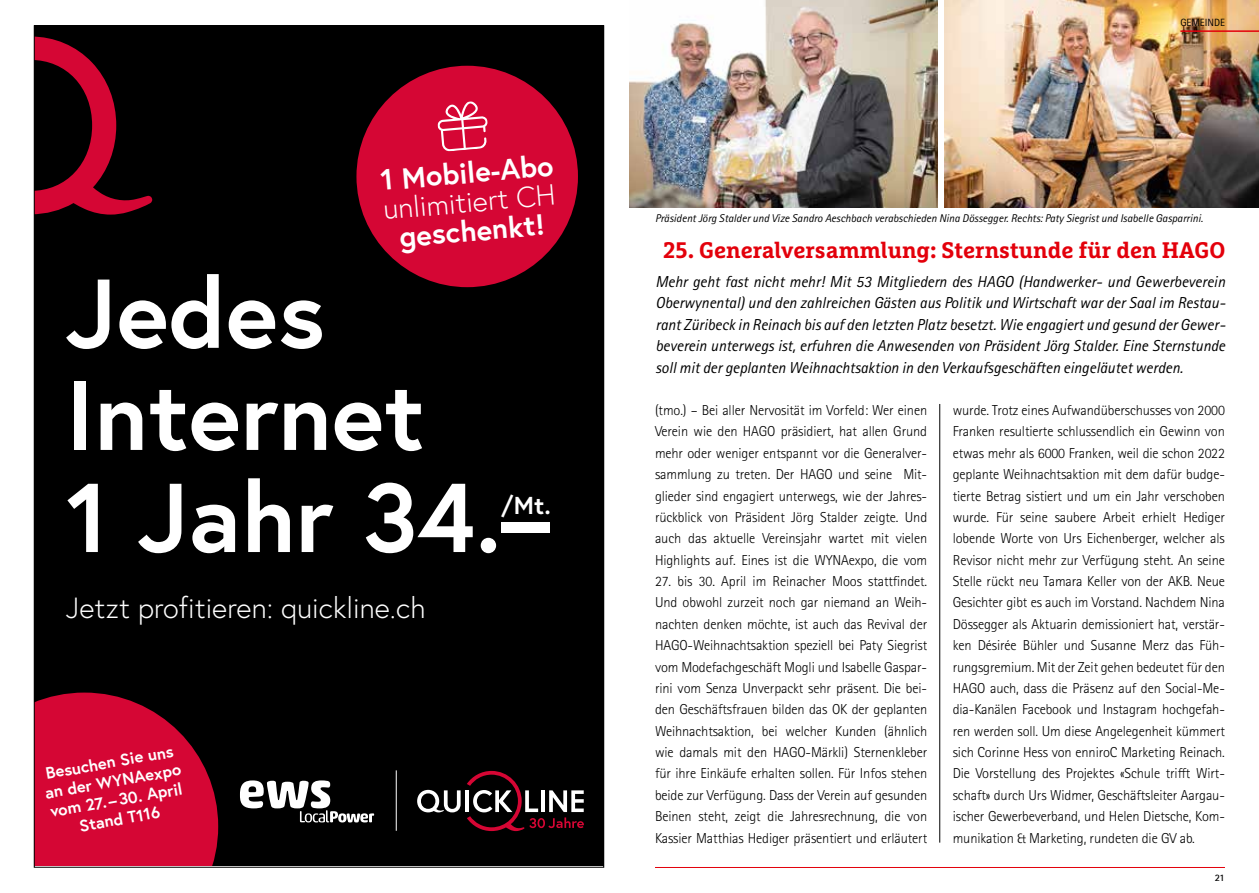
<style>
.page{position:relative;width:1259px;height:893px;background:#fff}
.page>*{position:absolute;margin:0;border:0;box-sizing:border-box;transform-origin:0 0}
.t1{font:700 97.5px/102.1px "Europa";color:#fff}
.t2{font:300 29.1px "Europa";color:#fff}
.t3{font:700 29.1px "Europa";color:#fff}
.t4{font:700 24.45px "Europa";color:#fff}
.t5{font:700 22.5px "Marselis Slab Pro";color:#e3000b}
.t6{font:700 16.5px/19.2px "Europa";color:#fff;text-align:center}
.t7{font:italic 15.9px/21.3px "Rotis Sans Serif Std";color:#000;text-align:justify}
.t8{font:300 14.4px/21.5px "Rotis Sans Serif Std";letter-spacing:-.01em;color:#000;text-align:justify}
.t9{font:italic 11.25px "Rotis Sans Serif Std";color:#000}
.t10{font:10.5px "Rotis Sans Serif Std";color:#000}
.t11{font:700 9.9px "Rotis Sans Serif Std";color:#000}
</style>
<div class="page">
<img style="left:629px;top:0;width:308px;height:207px">
<hr style="left:939px;top:404px;width:1px;height:439px;background:#000">
<img style="left:944px;top:0;width:315px;height:207px">
<hr style="left:1180px;top:30px;width:79px;height:2px;background:#e3000b">
<hr style="left:655px;top:867px;width:570px;height:1px;background:#e3000b">
<div style="left:34px;top:26px;width:570px;height:840px;background:#000"></div>
<div style="left:356px;top:66px;width:222px;height:221px;background:#d50634;border-radius:50%"></div>
<svg style="left:437px;top:101px;width:51px;height:51px"></svg>
<svg style="left:417px;top:790px;width:43px;height:22px"></svg>
<hr style="left:465px;top:790px;width:4px;height:22px;background:#fff">
<svg style="left:467px;top:771px;width:117px;height:60px"></svg>
<hr style="left:396px;top:770px;width:1px;height:61px;background:#fff">
<svg style="left:240px;top:780px;width:134px;height:42px"></svg>
<svg style="left:36px;top:36px;width:116px;height:179px"></svg>
<svg style="left:36px;top:693px;width:182px;height:172px;background:#bc052e"></svg>
<h2 class="t3" style="left:379px;top:161px;width:175px;rotate:-5deg">1 Mobile-Abo</h2>
<h2 class="t2" style="left:382px;top:191px;width:174px;rotate:-5deg">unlimitiert CH</h2>
<h2 class="t3" style="left:398px;top:217px;width:147px;rotate:-5deg">geschenkt!</h2>
<h1 class="t1" style="left:66px;top:260px;width:485px">Jedes<br>Internet<br>1 Jahr 34.–</h1>
<h3 class="t4" style="left:501px;top:488px;width:51px">/Mt.</h3>
<h2 class="t2" style="left:66px;top:590px;width:361px">Jetzt profitieren: quickline.ch</h2>
<p class="t6" style="left:40px;top:764px;width:139px;rotate:-10deg">Besuchen Sie uns an der WYNAexpo vom 27. –30. April<br>Stand T116</p>
<p class="t10" style="left:1180px;top:16px;width:46px">GEMEINDE</p>
<p class="t9" style="left:655px;top:211px;width:549px">Präsident Jörg Stalder und Vize Sandro Aeschbach verabschieden Nina Dössegger. Rechts: Paty Siegrist und Isabelle Gasparrini.</p>
<h3 class="t5" style="left:663px;top:236px;width:564px">25. Generalversammlung: Sternstunde für den HAGO</h3>
<p class="t7" style="left:655px;top:271px;width:571px">Mehr geht fast nicht mehr! Mit 53 Mitgliedern des HAGO (Handwerker- und Gewerbeverein Oberwynental) und den zahlreichen Gästen aus Politik und Wirtschaft war der Saal im Restau&shy;rant Züribeck in Reinach bis auf den letzten Platz besetzt. Wie engagiert und gesund der Gewer&shy;beverein unterwegs ist, erfuhren die Anwesenden von Präsident Jörg Stalder. Eine Sternstunde soll mit der geplanten Weihnachtsaktion in den Verkaufsgeschäften eingeläutet werden.</p>
<p class="t8" style="left:952px;top:400px;width:274px">wurde. Trotz eines Aufwandüberschusses von 2000<br>Franken resultierte schlussendlich ein Gewinn von etwas mehr als 6000 Franken, weil die schon 2022 geplante Weihnachtsaktion mit dem dafür budge&shy;tierte Betrag sistiert und um ein Jahr verschoben wurde. Für seine saubere Arbeit erhielt Hediger lobende Worte von Urs Eichenberger, welcher als Revisor nicht mehr zur Verfügung steht. An seine Stelle rückt neu Tamara Keller von der AKB. Neue Gesichter gibt es auch im Vorstand. Nachdem Nina Dössegger als Aktuarin demissioniert hat, verstär&shy;ken Désirée Bühler und Susanne Merz das Füh&shy;rungsgremium. Mit der Zeit gehen bedeutet für den HAGO auch, dass die Präsenz auf den Social-Me&shy;dia-Kanälen Facebook und Instagram hochgefah&shy;ren werden soll. Um diese Angelegenheit kümmert sich Corinne Hess von enniroC Marketing Reinach.<br>Die Vorstellung des Projektes «Schule trifft Wirt&shy;schaft» durch Urs Widmer, Geschäftsleiter Aargau&shy;ischer Gewerbeverband, und Helen Dietsche, Kom&shy;munikation &amp; Marketing, rundeten die GV ab.</p>
<p class="t8" style="left:655px;top:400px;width:274px">(tmo.) – Bei aller Nervosität im Vorfeld: Wer einen Verein wie den HAGO präsidiert, hat allen Grund mehr oder weniger entspannt vor die Generalver&shy;sammlung zu treten. Der HAGO und seine Mit&shy;glieder sind engagiert unterwegs, wie der Jahres&shy;rückblick von Präsident Jörg Stalder zeigte. Und auch das aktuelle Vereinsjahr wartet mit vielen Highlights auf. Eines ist die WYNAexpo, die vom</p>
<p class="t8" style="left:655px;top:571px;width:274px">27. bis 30. April im Reinacher Moos stattfindet.<br>Und obwohl zurzeit noch gar niemand an Weih&shy;nachten denken möchte, ist auch das Revival der HAGO-Weihnachtsaktion speziell bei Paty Siegrist vom Modefachgeschäft Mogli und Isabelle Gaspar&shy;rini vom Senza Unverpackt sehr präsent. Die bei&shy;den Geschäftsfrauen bilden das OK der geplanten Weihnachtsaktion, bei welcher Kunden (ähnlich wie damals mit den HAGO-Märkli) Sternenkleber für ihre Einkäufe erhalten sollen. Für Infos stehen beide zur Verfügung. Dass der Verein auf gesunden Beinen steht, zeigt die Jahresrechnung, die von Kassier Matthias Hediger präsentiert und erläutert</p>
<p class="t11" style="left:1214px;top:871px;width:12px">21</p>
</div>
